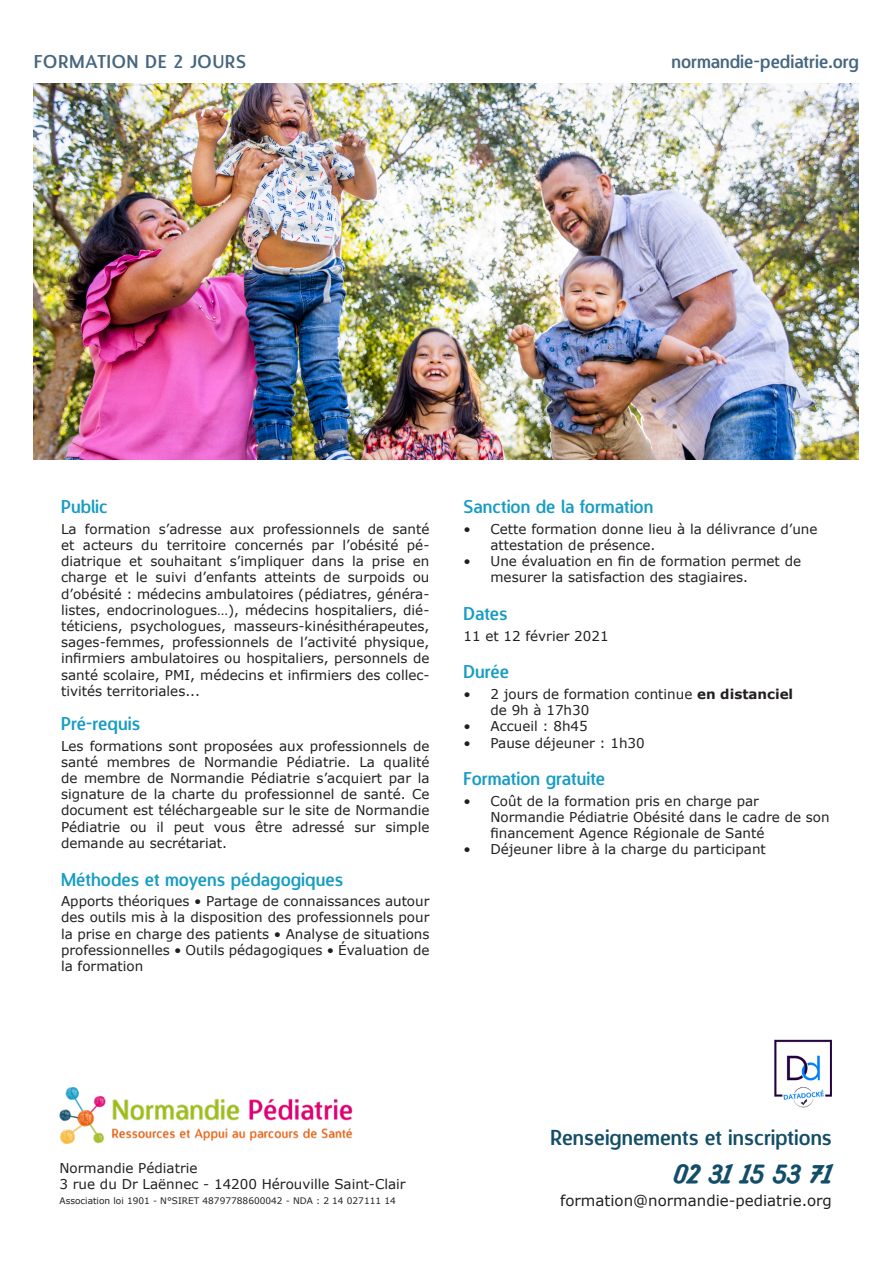
<style>
.page{position:relative;width:893px;height:1263px;background:#fff}
.page>*{position:absolute;margin:0;border:0;box-sizing:border-box;transform-origin:0 0}
.t1{font:22.5px "Bukhari Script";color:#134e68}
.t2{font:21px "Designosaur";color:#134e68}
.t3{font:18px "Designosaur";color:#179dc2}
.t4{font:18px "Designosaur";color:#45667e}
.t5{font:18px "Designosaur";letter-spacing:.05em;color:#45667e}
.t6{font:15px "Verdana";color:#231f20}
.t7{font:13.5px/16.2px "Verdana";color:#231f20}
.t8{font:9px "Verdana";color:#231f20}
.s1{font-weight:700}
</style>
<div class="page">
<img style="left:60px;top:1087px;width:292px;height:57px">
<img style="left:774px;top:1039px;width:58px;height:69px">
<img style="left:34px;top:83px;width:825px;height:376px">
<p class="t5" style="left:34px;top:46px;width:213px">FORMATION DE 2 JOURS</p>
<p class="t4" style="left:671px;top:46px;width:189px">normandie-pediatrie.org</p>
<p class="t3" style="left:61px;top:492px;width:48px">Public</p>
<p class="t7" style="left:61px;top:521px;width:370px;text-align:justify">La formation s’adresse aux professionnels de santé et acteurs du territoire concernés par l’obésité pé&shy;diatrique et souhaitant s’impliquer dans la prise en charge et le suivi d’enfants atteints de surpoids ou d’obésité : médecins ambulatoires (pédiatres, généra&shy;listes, endocrinologues…), médecins hospitaliers, dié&shy;téticiens, psychologues, masseurs-kinésithérapeutes, sages-femmes, professionnels de l’activité physique, infirmiers ambulatoires ou hospitaliers, personnels de santé scolaire, PMI, médecins et infirmiers des collec&shy;tivités territoriales...</p>
<p class="t3" style="left:61px;top:709px;width:81px">Pré-requis</p>
<p class="t7" style="left:61px;top:737px;width:370px;text-align:justify">Les formations sont proposées aux professionnels de santé membres de Normandie Pédiatrie. La qualité de membre de Normandie Pédiatrie s’acquiert par la signature de la charte du professionnel de santé. Ce document est téléchargeable sur le site de Normandie Pédiatrie ou il peut vous être adressé sur simple demande au secrétariat.</p>
<p class="t3" style="left:61px;top:864px;width:284px">Méthodes et moyens pédagogiques</p>
<p class="t7" style="left:61px;top:893px;width:370px;text-align:justify">Apports théoriques • Partage de connaissances autour des outils mis à la disposition des professionnels pour la prise en charge des patients • Analyse de situations professionnelles • Outils pédagogiques • Évaluation de la formation</p>
<p class="t3" style="left:463px;top:492px;width:191px">Sanction de la formation</p>
<p class="t7" style="left:490px;top:521px;width:329px;text-indent:-27px">• Cette formation donne lieu à la délivrance d’une attestation de présence.</p>
<p class="t7" style="left:490px;top:553px;width:312px;text-indent:-27px">• Une évaluation en fin de formation permet de mesurer la satisfaction des stagiaires.</p>
<p class="t3" style="left:463px;top:599px;width:46px">Dates</p>
<p class="t7" style="left:463px;top:627px;width:147px">11 et 12 février 2021</p>
<p class="t3" style="left:463px;top:657px;width:47px">Durée</p>
<p class="t7" style="left:490px;top:686px;width:304px;text-indent:-27px">• 2 jours de formation continue <span class="s1">en distanciel </span>de 9h à 17h30</p>
<p class="t7" style="left:463px;top:718px;width:126px">• Accueil : 8h45</p>
<p class="t7" style="left:463px;top:734px;width:183px">• Pause déjeuner : 1h30</p>
<p class="t3" style="left:463px;top:764px;width:143px">Formation gratuite</p>
<p class="t7" style="left:490px;top:793px;width:341px;text-indent:-27px">• Coût de la formation pris en charge par<br>Normandie Pédiatrie Obésité dans le cadre de son financement Agence Régionale de Santé</p>
<p class="t7" style="left:463px;top:841px;width:304px">• Déjeuner libre à la charge du participant</p>
<p class="t7" style="left:60px;top:1160px;width:139px">Normandie Pédiatrie</p>
<p class="t7" style="left:60px;top:1176px;width:348px">3 rue du Dr Laënnec - 14200 Hérouville Saint-Clair</p>
<p class="t8" style="left:60px;top:1195px;width:338px">Association loi 1901 - N°SIRET 48797788600042 - NDA : 2 14 027111 14</p>
<p class="t2" style="left:550px;top:1120px;width:283px">Renseignements et inscriptions</p>
<p class="t1" style="left:674px;top:1162px;width:160px">02 31 15 53 71</p>
<p class="t6" style="left:560px;top:1190px;width:273px">formation@normandie-pediatrie.org</p>
</div>
